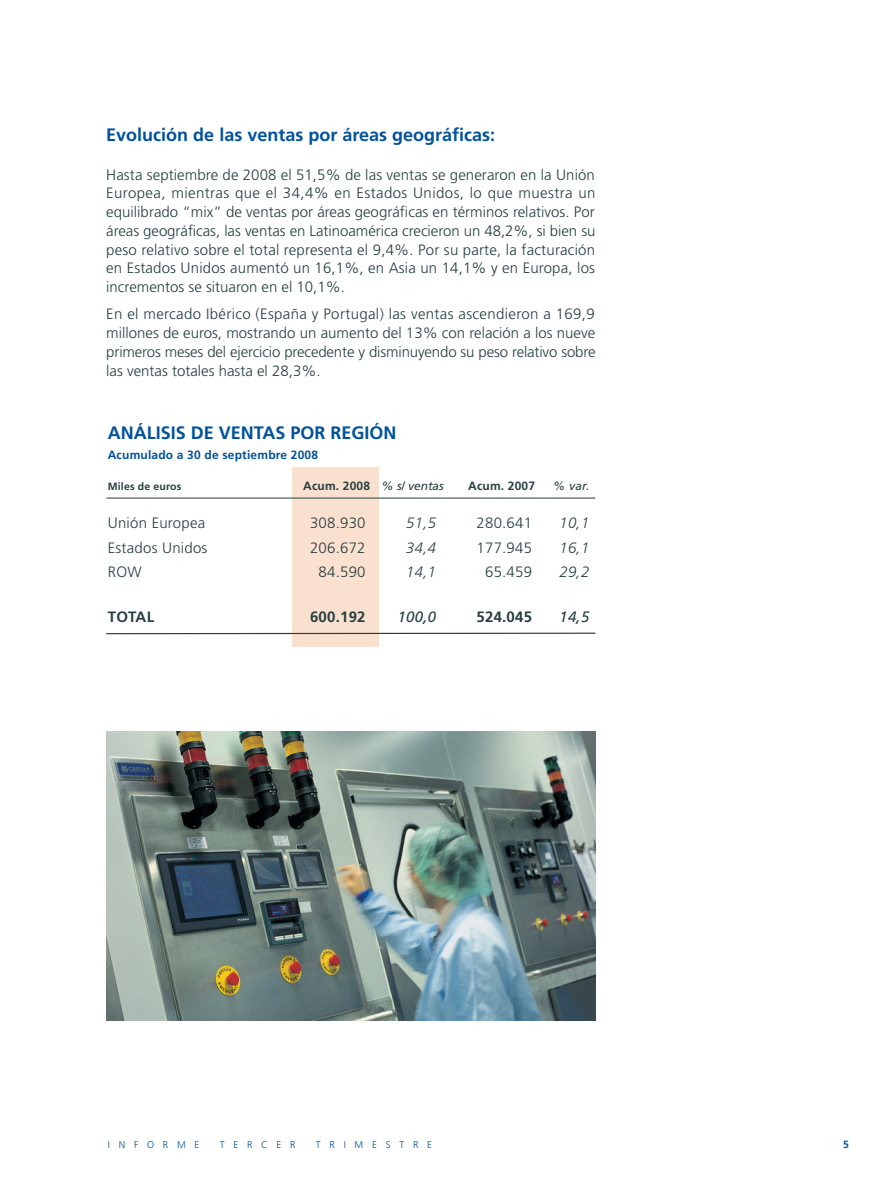
<style>
.page{position:relative;width:893px;height:1191px;background:#fff}
.page>*{position:absolute;margin:0;border:0;box-sizing:border-box;transform-origin:0 0}
.TX__titulars_texte{font:700 18px "Frutiger";color:#01529b}
.TX_GENERAL{font:300 15px/18.8px "Frutiger";color:#273f41;text-align:justify}
.graella{font:300 15px "Frutiger";letter-spacing:.015em;color:#273f41}
.graella-2{font:italic 300 15px "Frutiger";letter-spacing:.015em;color:#273f41}
.graella-3{font:700 15px "Frutiger";letter-spacing:.015em;color:#273f41}
.graella-4{font:italic 15px "Frutiger";color:#273f41}
.graella_titol{font:700 12px "Frutiger";letter-spacing:.015em;color:#01529b}
.bold_graella{font:700 12px "Frutiger";letter-spacing:.015em;color:#273f41}
.bold_graella-2{font:italic 12px "Frutiger";color:#273f41}
.bold_graella-3{font:700 10.5px "Frutiger";letter-spacing:.015em;color:#273f41}
.t1{font:700 10.5px "Frutiger";color:#01529b}
.t2{font:300 9.75px "Frutiger";letter-spacing:.9em;color:#01529b}
.s1{font-weight:400;font-style:italic}
</style>
<div class="page">
<div style="left:292px;top:467px;width:86px;height:179px;background:#fae0cf"></div>
<hr style="left:106px;top:498px;width:489px;height:1px;background:#273f41">
<svg style="left:106px;top:632px;width:490px;height:3px"></svg>
<img style="left:106px;top:731px;width:489px;height:289px">
<p class="TX__titulars_texte" style="left:106px;top:124px;width:390px">Evolución de las ventas por áreas geográficas:</p>
<p class="TX_GENERAL" style="left:106px;top:165px;width:491px">Hasta septiembre de 2008 el 51,5% de las ventas se generaron en la Unión Europea, mientras que el 34,4% en Estados Unidos, lo que muestra un equilibrado “mix” de ventas por áreas geográficas en términos relativos. Por áreas geográficas, las ventas en Latinoamérica crecieron un 48,2%, si bien su peso relativo sobre el total representa el 9,4%. Por su parte, la facturación en Estados Unidos aumentó un 16,1%, en Asia un 14,1% y en Europa, los incrementos se situaron en el 10,1%.</p>
<p class="TX_GENERAL" style="left:106px;top:305px;width:491px">En el mercado Ibérico (España y Portugal) las ventas ascendieron a 169,9 millones de euros, mostrando un aumento del 13% con relación a los nueve primeros meses del ejercicio precedente y disminuyendo su peso relativo sobre las ventas totales hasta el 28,3%.</p>
<p class="TX__titulars_texte" style="left:108px;top:422px;width:290px">ANÁLISIS DE VENTAS POR REGIÓN</p>
<p class="graella_titol" style="left:108px;top:447px;width:212px">Acumulado a 30 de septiembre 2008</p>
<p class="bold_graella-3" style="left:108px;top:480px;width:75px">Miles de euros</p>
<p class="bold_graella" style="left:303px;top:479px;width:142px">Acum. 2008 <span class="s1">% s/ ventas</span></p>
<p class="bold_graella" style="left:468px;top:479px;width:68px">Acum. 2007</p>
<p class="bold_graella-2" style="left:553px;top:479px;width:37px">% var.</p>
<p class="graella" style="left:108px;top:515px;width:99px">Unión Europea</p>
<p class="graella" style="left:310px;top:515px;width:57px">308.930</p>
<p class="graella-2" style="left:406px;top:514px;width:31px">51,5</p>
<p class="graella" style="left:477px;top:515px;width:57px">280.641</p>
<p class="graella-2" style="left:559px;top:514px;width:31px">10,1</p>
<p class="graella" style="left:108px;top:539px;width:101px">Estados Unidos</p>
<p class="graella" style="left:310px;top:539px;width:57px">206.672</p>
<p class="graella-2" style="left:406px;top:539px;width:31px">34,4</p>
<p class="graella" style="left:477px;top:539px;width:57px">177.945</p>
<p class="graella-2" style="left:559px;top:539px;width:31px">16,1</p>
<p class="graella" style="left:108px;top:564px;width:35px">ROW</p>
<p class="graella" style="left:319px;top:564px;width:48px">84.590</p>
<p class="graella-2" style="left:406px;top:563px;width:31px">14,1</p>
<p class="graella" style="left:485px;top:564px;width:48px">65.459</p>
<p class="graella-2" style="left:559px;top:563px;width:31px">29,2</p>
<p class="graella-3" style="left:108px;top:608px;width:48px">TOTAL</p>
<p class="graella-3" style="left:310px;top:608px;width:57px">600.192</p>
<p class="graella-4" style="left:398px;top:608px;width:40px">100,0</p>
<p class="graella-3" style="left:477px;top:608px;width:57px">524.045</p>
<p class="graella-4" style="left:559px;top:608px;width:31px">14,5</p>
<p class="t2" style="left:108px;top:1139px;width:93px">INFORME</p>
<p class="t2" style="left:220px;top:1139px;width:77px">TERCER</p>
<p class="t2" style="left:316px;top:1139px;width:118px">TRIMESTRE</p>
<p class="t1" style="left:843px;top:1138px;width:7px">5</p>
</div>
